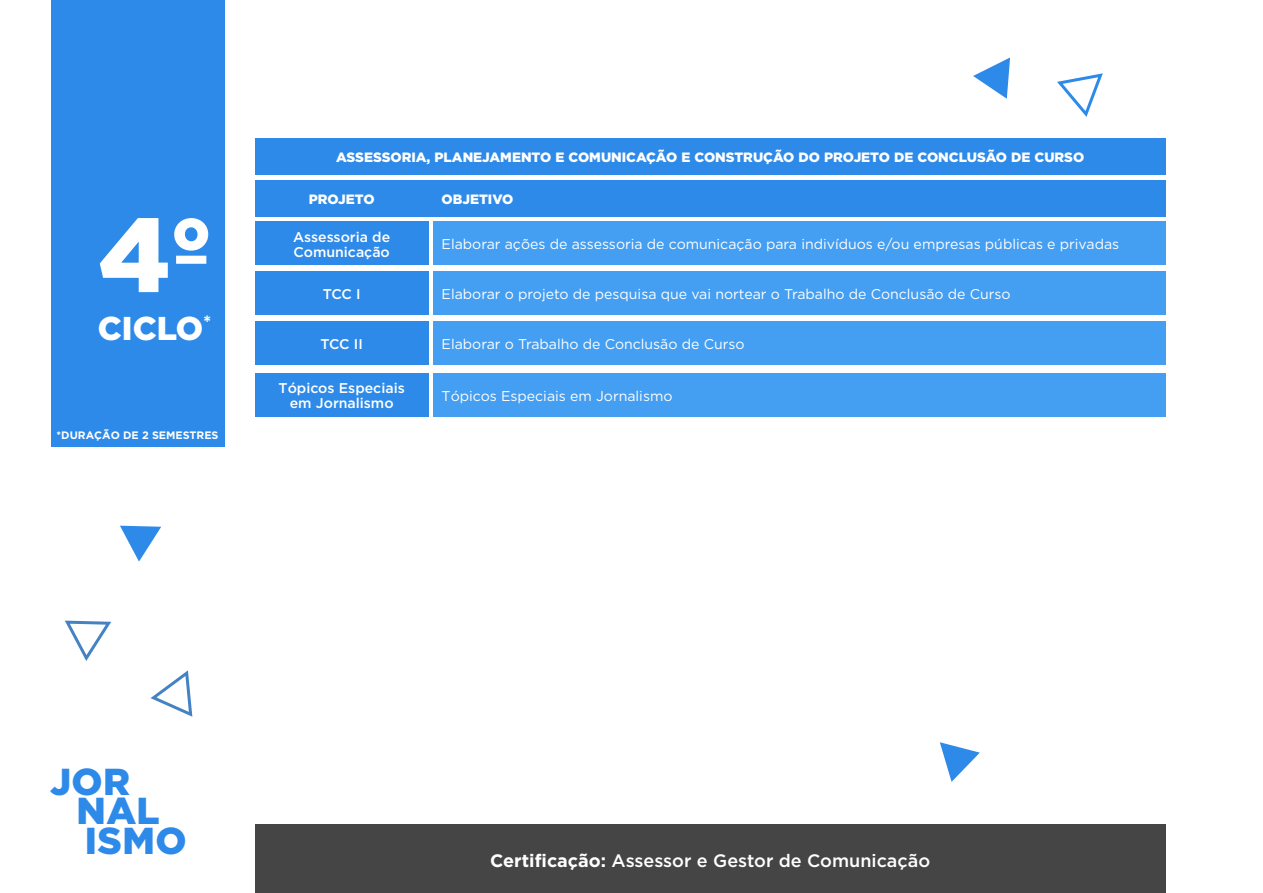
<style>
.page{position:relative;width:1263px;height:893px;background:#fff}
.page>*{position:absolute;margin:0;border:0;box-sizing:border-box;transform-origin:0 0}
.t1{font:900 105px "Gotham HTF";color:#fff}
.t2{font:900 37.5px/29.7px "Gotham";letter-spacing:.01em;color:#2d8ae9}
.t3{font:900 33px "Gotham HTF";color:#fff}
.t4{font:500 18px "Gotham HTF";color:#fff}
.t5{font:14.1px "Gotham HTF";color:#fff}
.t6{font:500 14.1px/15px "Gotham HTF";color:#fff}
.t7{font:900 13.5px "Gotham";color:#fff}
.t8{font:700 10.8px "Gotham";color:#fff}
.s1{font-weight:700}
</style>
<div class="page">
<div style="left:51px;top:0;width:173px;height:446px;background:#2d8ae9"></div>
<div style="left:255px;top:825px;width:910px;height:68px;background:#464545"></div>
<div style="left:255px;top:221px;width:173px;height:44px;background:#2d8ae9"></div>
<div style="left:433px;top:221px;width:732px;height:44px;background:#449ef2"></div>
<div style="left:255px;top:271px;width:173px;height:44px;background:#2d8ae9"></div>
<div style="left:433px;top:271px;width:732px;height:44px;background:#449ef2"></div>
<div style="left:255px;top:321px;width:173px;height:44px;background:#2d8ae9"></div>
<div style="left:433px;top:321px;width:732px;height:44px;background:#449ef2"></div>
<div style="left:255px;top:373px;width:173px;height:44px;background:#2d8ae9"></div>
<div style="left:433px;top:373px;width:732px;height:44px;background:#449ef2"></div>
<svg style="left:64px;top:620px;width:47px;height:41px"></svg>
<svg style="left:120px;top:526px;width:41px;height:36px"></svg>
<svg style="left:150px;top:670px;width:43px;height:47px"></svg>
<div style="left:255px;top:180px;width:910px;height:36px;background:#2d8ae9"></div>
<svg style="left:940px;top:742px;width:40px;height:40px"></svg>
<svg style="left:1057px;top:73px;width:46px;height:44px"></svg>
<svg style="left:973px;top:58px;width:37px;height:41px"></svg>
<div style="left:255px;top:138px;width:910px;height:36px;background:#2d8ae9"></div>
<h1 class="t1" style="left:98px;top:194px;width:115px">4º</h1>
<h3 class="t3" style="left:98px;top:309px;width:115px">CICLO<sup>*</sup></h3>
<p class="t8" style="left:57px;top:429px;width:163px">*DURAÇÃO DE 2 SEMESTRES</p>
<p class="t7" style="left:336px;top:148px;width:750px">ASSESSORIA, PLANEJAMENTO E COMUNICAÇÃO E CONSTRUÇÃO DO PROJETO DE CONCLUSÃO DE CURSO</p>
<p class="t7" style="left:309px;top:190px;width:67px">PROJETO</p>
<p class="t7" style="left:442px;top:190px;width:73px">OBJETIVO</p>
<p class="t6" style="left:293px;top:229px;width:99px">Assessoria de<br>Comunicação</p>
<p class="t5" style="left:441px;top:236px;width:679px">Elaborar ações de assessoria de comunicação para indivíduos e/ou empresas públicas e privadas</p>
<p class="t6" style="left:323px;top:286px;width:39px">TCC I</p>
<p class="t5" style="left:441px;top:286px;width:571px">Elaborar o projeto de pesquisa que vai nortear o Trabalho de Conclusão de Curso</p>
<p class="t6" style="left:320px;top:336px;width:44px">TCC II</p>
<p class="t5" style="left:441px;top:336px;width:305px">Elaborar o Trabalho de Conclusão de Curso</p>
<p class="t6" style="left:279px;top:380px;width:128px;text-align:center">Tópicos Especiais em Jornalismo</p>
<p class="t5" style="left:441px;top:388px;width:232px">Tópicos Especiais em Jornalismo</p>
<h2 class="t2" style="left:77px;top:766px;width:111px;text-indent:-27px">JOR<br>NAL<br>ISMO</h2>
<p class="t4" style="left:490px;top:850px;width:442px"><span class="s1">Certificação:</span> Assessor e Gestor de Comunicação</p>
</div>
